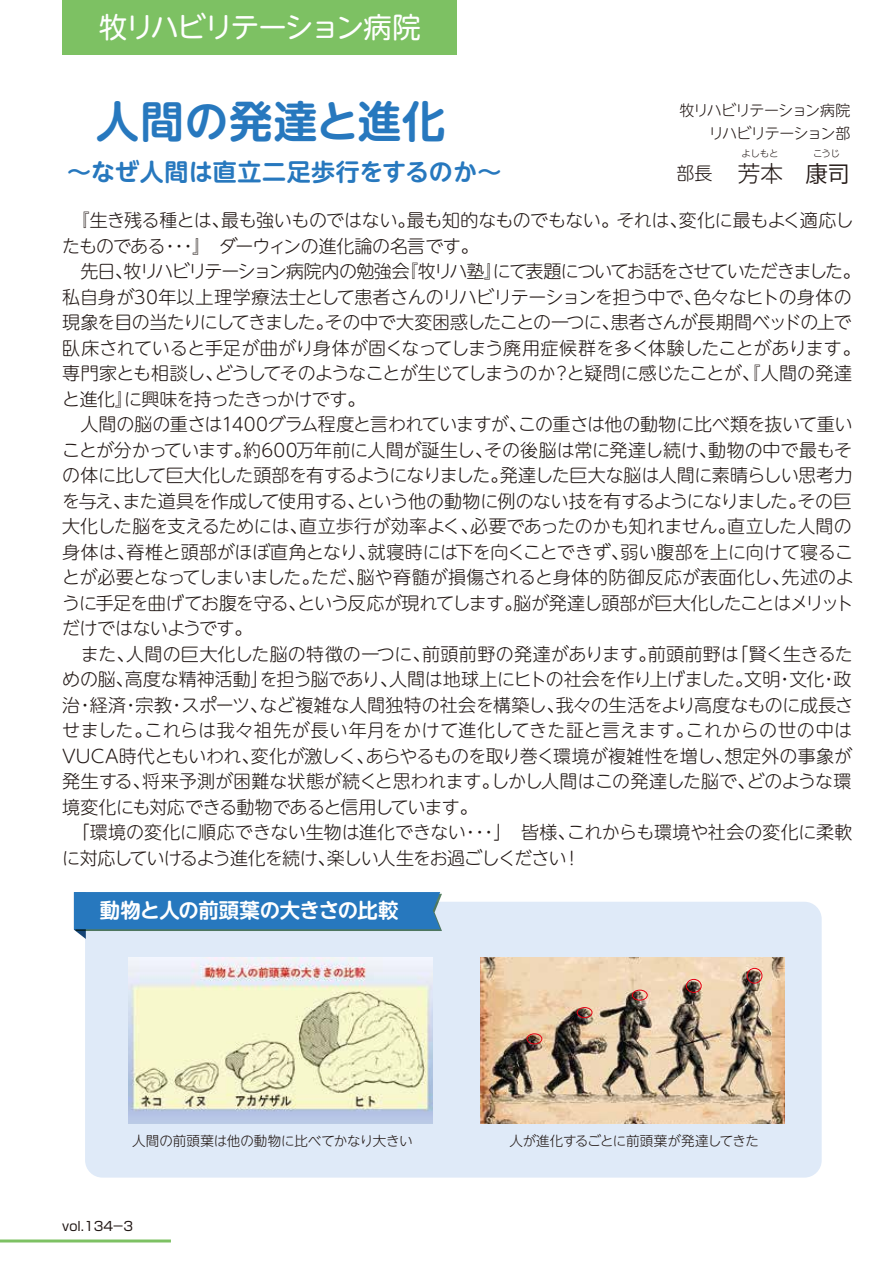
<style>
.page{position:relative;width:893px;height:1263px;background:#fff}
.page>*{position:absolute;margin:0;border:0;box-sizing:border-box;transform-origin:0 0}
.t1{font:700 43.5px "UD Shin M Go Pro De";letter-spacing:.02em;color:#2778be}
.t2{font:28.5px "UD Shin M Go Pro";letter-spacing:-.065em;color:#fff}
.t3{font:700 24px "UD Shin M Go Pro De";letter-spacing:.01em;color:#2778be}
.t4{font:700 20.4px "UD Shin M Go Pro De";letter-spacing:-.025em;color:#fff}
.t5{font:300 18px/25.5px "UD Shin M Go Pro";letter-spacing:-.02em;color:#221815}
.t6{font:300 15px/23.1px "UD Shin M Go Pro";letter-spacing:-.06em;color:#221815;text-align:right}
.t7{font:300 13.5px "UD Shin M Go Pro";letter-spacing:-.005em;color:#221815}
.t8{font:12.75px "Shin Go Pr 5";color:#221815}
.t9{font:300 9.45px "UD Shin M Go Pro";letter-spacing:-.06em;color:#221815}
.s1{font-size:22.5px}
.s2{font-family:"Koz Go Pr 6 N";font-weight:400;font-size:22.5px}
</style>
<div class="page">
<div style="left:85px;top:902px;width:737px;height:275px;background:#dfeaf8;border-radius:17px"></div>
<hr style="left:0;top:1239px;width:171px;height:3px;background:#7dc163">
<svg style="left:74px;top:892px;width:368px;height:47px"></svg>
<div style="left:63px;top:0;width:394px;height:54px;background:#7dc163"></div>
<img style="left:129px;top:957px;width:304px;height:167px">
<img style="left:480px;top:957px;width:304px;height:167px">
<div style="left:527px;top:1033px;width:15px;height:11px;border:1px solid #e60012;border-radius:50%"></div>
<div style="left:577px;top:1007px;width:15px;height:11px;border:1px solid #e60012;border-radius:50%"></div>
<div style="left:632px;top:990px;width:16px;height:10px;border:1px solid #e60012;border-radius:50%"></div>
<div style="left:686px;top:979px;width:16px;height:14px;border:1px solid #e60012;border-radius:50%"></div>
<div style="left:747px;top:968px;width:15px;height:15px;border:1px solid #e60012;border-radius:50%"></div>
<h2 class="t2" style="left:99px;top:4px;width:324px">牧リハビリテーション病院</h2>
<h1 class="t1" style="left:96px;top:86px;width:352px">人間の発達と進化</h1>
<h3 class="t3" style="left:67px;top:153px;width:436px">～なぜ人間は直立二足歩行をするのか～</h3>
<p class="t5" style="left:676px;top:160px;width:175px">部長　 <span class="s1">芳本　</span><span class="s2">康司</span></p>
<p class="t6" style="left:679px;top:98px;width:173px">牧リハビリテーション病院リハビリテーション部</p>
<p class="t9" style="left:741px;top:146px;width:100px">よしもと　　　 こうじ</p>
<p class="t5" style="left:62px;top:207px;width:792px">　『生き残る種とは、最も強いものではない。最も知的なものでもない。それは、変化に最もよく適応したものである・・・』　ダーウィンの進化論の名言です。</p>
<p class="t5" style="left:62px;top:258px;width:800px;text-indent:18px">先日、牧リハビリテーション病院内の勉強会『牧リハ塾』にて表題についてお話をさせていただきました。私自身が30年以上理学療法士として患者さんのリハビリテーションを担う中で、色々なヒトの身体の現象を目の当たりにしてきました。その中で大変困惑したことの一つに、患者さんが長期間ベッドの上で臥床されていると手足が曲がり身体が固くなってしまう廃用症候群を多く体験したことがあります。専門家とも相談し、どうしてそのようなことが生じてしまうのか？と疑問に感じたことが、『人間の発達と進化』に興味を持ったきっかけです。<br>　人間の脳の重さは1400グラム程度と言われていますが、この重さは他の動物に比べ類を抜いて重いことが分かっています。約600万年前に人間が誕生し、その後脳は常に発達し続け、動物の中で最もその体に比して巨大化した頭部を有するようになりました。発達した巨大な脳は人間に素晴らしい思考力を与え、また道具を作成して使用する、という他の動物に例のない技を有するようになりました。その巨大化した脳を支えるためには、直立歩行が効率よく、必要であったのかも知れません。直立した人間の身体は、脊椎と頭部がほぼ直角となり、就寝時には下を向くことできず、弱い腹部を上に向けて寝ることが必要となってしまいました。ただ、脳や脊髄が損傷されると身体的防御反応が表面化し、先述のように手足を曲げてお腹を守る、という反応が現れてします。脳が発達し頭部が巨大化したことはメリットだけではないようです。<br>　また、人間の巨大化した脳の特徴の一つに、前頭前野の発達があります。前頭前野は「賢く生きるための脳、高度な精神活動」を担う脳であり、人間は地球上にヒトの社会を作り上げました。文明・文化・政治・経済・宗教・スポーツ、など複雑な人間独特の社会を構築し、我々の生活をより高度なものに成長させました。これらは我々祖先が長い年月をかけて進化してきた証と言えます。これからの世の中はVUCA時代ともいわれ、変化が激しく、あらやるものを取り巻く環境が複雑性を増し、想定外の事象が発生する、将来予測が困難な状態が続くと思われます。しかし人間はこの発達した脳で、どのような環境変化にも対応できる動物であると信用しています。<br>　「環境の変化に順応できない生物は進化できない・・・」　皆様、これからも環境や社会の変化に柔軟に対応していけるよう進化を続け、楽しい人生をお過ごしください！</p>
<p class="t4" style="left:100px;top:893px;width:300px">動物と人の前頭葉の大きさの比較</p>
<p class="t7" style="left:132px;top:1130px;width:282px">人間の前頭葉は他の動物に比べてかなり大きい</p>
<p class="t7" style="left:509px;top:1130px;width:251px">人が進化するごとに前頭葉が発達してきた</p>
<p class="t8" style="left:62px;top:1215px;width:72px">vol.134－3</p>
</div>
